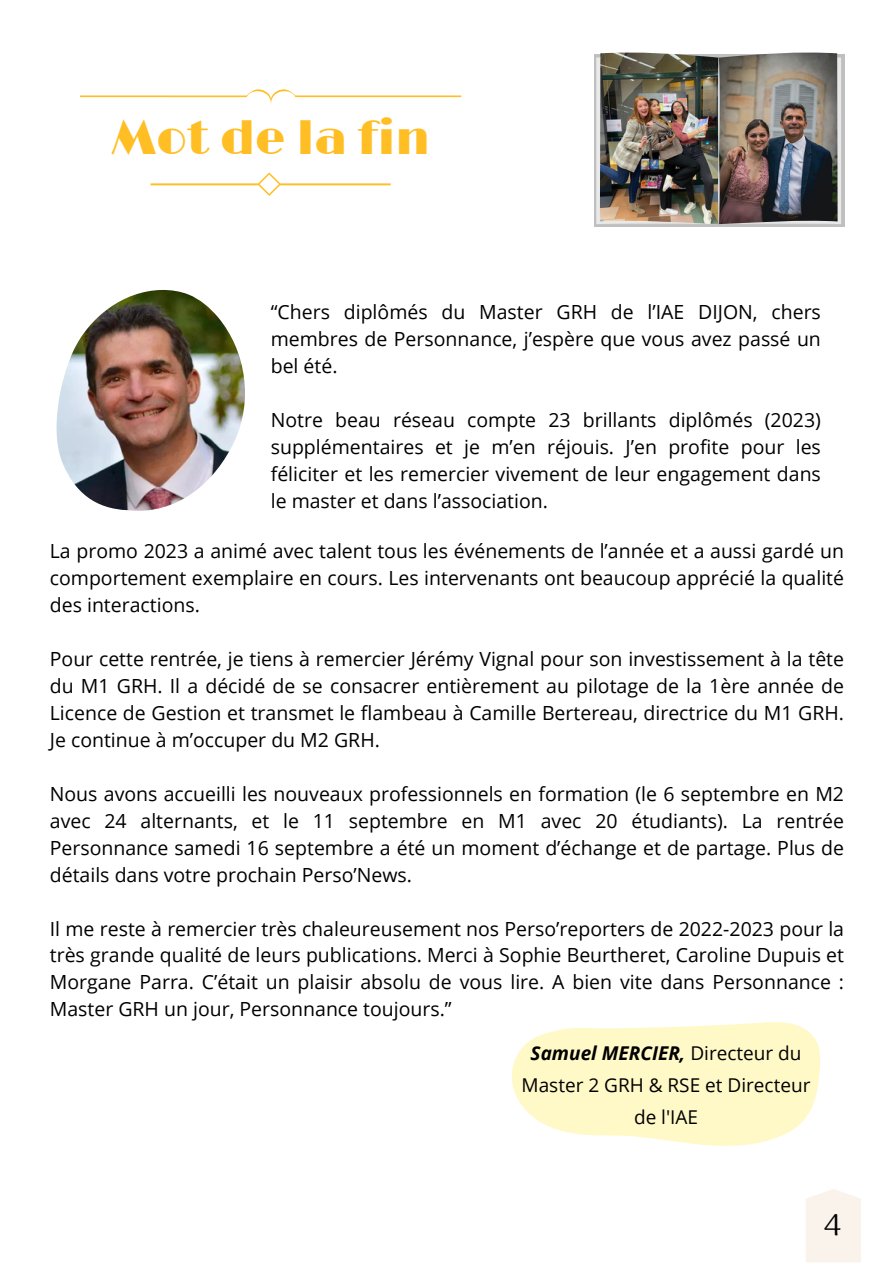
<style>
.page{position:relative;width:893px;height:1264px;background:#fff}
.page>*{position:absolute;margin:0;border:0;box-sizing:border-box;transform-origin:0 0}
.t1{font:48px "Limelight";color:#ffbe24}
.t2{font:30px "Arima Madurai";color:#000}
.t3{font:19.5px/27px "Open Sans";color:#000;text-align:justify}
.t4{font:19.05px/31.7px "Open Sans";color:#000;text-align:center}
.s1{font-weight:700;font-style:italic}
</style>
<div class="page">
<div style="left:806px;top:1189px;width:55px;height:73px;background:#faf3ec"></div>
<img style="left:57px;top:290px;width:188px;height:221px">
<svg style="left:511px;top:1022px;width:309px;height:124px"></svg>
<div style="left:594px;top:55px;width:250px;height:171px;background:#bfbfbf"></div>
<img style="left:596px;top:55px;width:245px;height:169px">
<svg style="left:150px;top:172px;width:240px;height:24px"></svg>
<svg style="left:80px;top:89px;width:381px;height:14px"></svg>
<p class="t1" style="left:111px;top:110px;width:320px">Mot de la fin</p>
<p class="t3" style="left:271px;top:297px;width:551px">“Chers diplômés du Master GRH de l’IAE DIJON, chers membres de Personnance, j’espère que vous avez passé un bel été.</p>
<p class="t3" style="left:271px;top:405px;width:551px">Notre beau réseau compte 23 brillants diplômés (2023) supplémentaires et je m’en réjouis. J’en profite pour les féliciter et les remercier vivement de leur engagement dans le master et dans l’association.</p>
<p class="t3" style="left:50px;top:536px;width:795px">La promo 2023 a animé avec talent tous les événements de l’année et a aussi gardé un comportement exemplaire en cours. Les intervenants ont beaucoup apprécié la qualité des interactions.</p>
<p class="t3" style="left:50px;top:644px;width:795px">Pour cette rentrée, je tiens à remercier Jérémy Vignal pour son investissement à la tête du M1 GRH. Il a décidé de se consacrer entièrement au pilotage de la 1ère année de Licence de Gestion et transmet le flambeau à Camille Bertereau, directrice du M1 GRH.<br>Je continue à m’occuper du M2 GRH.</p>
<p class="t3" style="left:50px;top:779px;width:795px">Nous avons accueilli les nouveaux professionnels en formation (le 6 septembre en M2 avec 24 alternants, et le 11 septembre en M1 avec 20 étudiants). La rentrée Personnance samedi 16 septembre a été un moment d’échange et de partage. Plus de détails dans votre prochain Perso’News.</p>
<p class="t3" style="left:50px;top:914px;width:795px">Il me reste à remercier très chaleureusement nos Perso’reporters de 2022-2023 pour la très grande qualité de leurs publications. Merci à Sophie Beurtheret, Caroline Dupuis et Morgane Parra. C’était un plaisir absolu de vous lire. A bien vite dans Personnance :<br>Master GRH un jour, Personnance toujours.”</p>
<p class="t4" style="left:521px;top:1037px;width:290px"><span class="s1">Samuel MERCIER,</span> Directeur du<br>Master 2 GRH &amp; RSE et Directeur de l'IAE</p>
<p class="t2" style="left:823px;top:1206px;width:19px">4</p>
</div>
